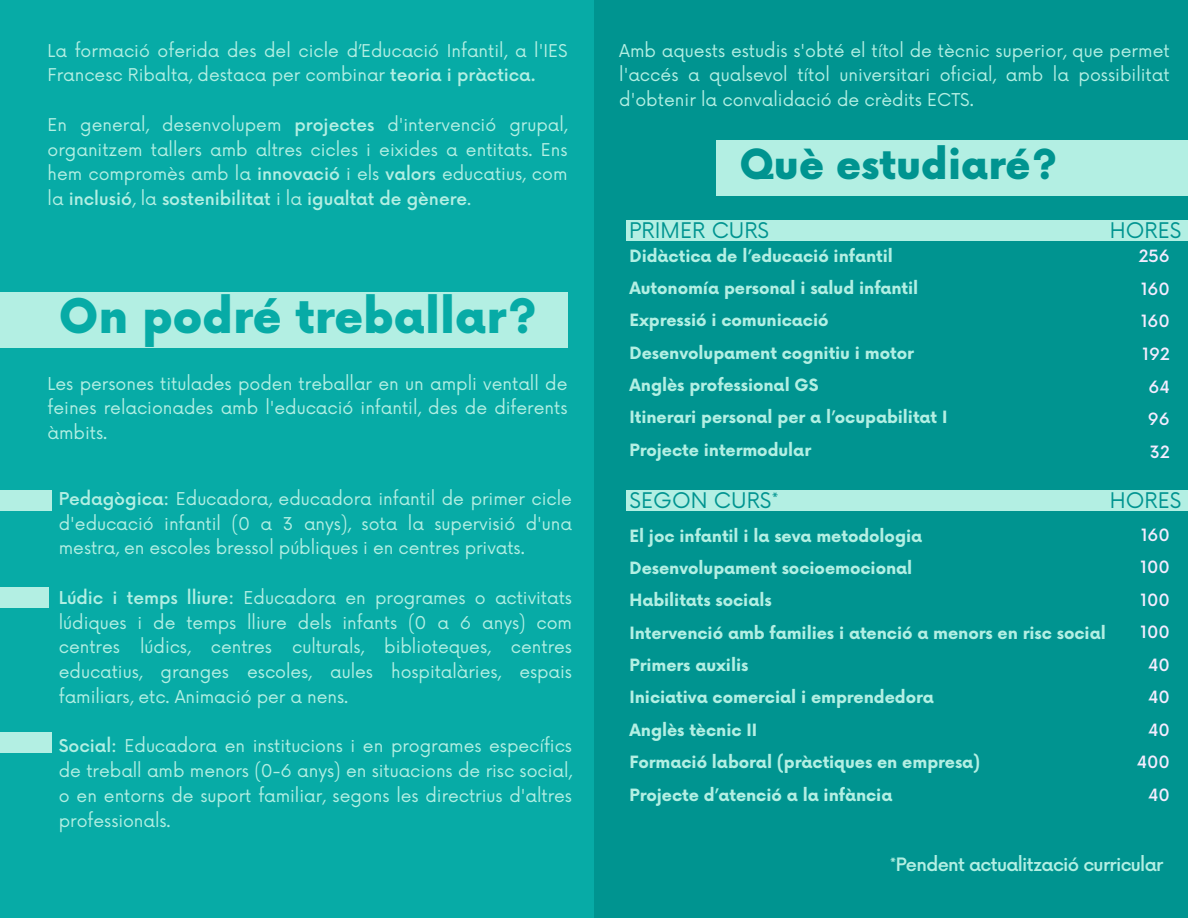
<style>
.page{position:relative;width:1188px;height:918px;background:#009490}
.page>*{position:absolute;margin:0;border:0;box-sizing:border-box;transform-origin:0 0}
.t1{font:900 46.5px "Now";color:#07aba6}
.t2{font:900 40.5px "Now";color:#009490}
.t3{font:21px "Now";color:#009490}
.t4{font:19.8px "Now";color:#009490}
.t5{font:500 18px "Now";letter-spacing:-.035em;color:#b3efe3}
.t6{font:17.25px/24.8px "Now";letter-spacing:-.005em;color:#b3efe3;text-align:justify}
.t7{font:700 16.5px/32.4px "Now";letter-spacing:-.005em;color:#b3efe3}
.t8{font:500 16.5px/32.5px "Now";letter-spacing:-.005em;color:#f3ecff;text-align:right}
.t9{font:10.5px "Now";color:#b3efe3}
.s1{font-weight:500}
</style>
<div class="page">
<div style="left:0;top:0;width:594px;height:918px;background:#07aba6"></div>
<div style="left:717px;top:140px;width:239px;height:55px;background:#b3efe3"></div>
<div style="left:626px;top:220px;width:91px;height:21px;background:#b3efe3"></div>
<div style="left:688px;top:220px;width:91px;height:21px;background:#b3efe3"></div>
<div style="left:949px;top:140px;width:239px;height:55px;background:#b3efe3"></div>
<div style="left:769px;top:220px;width:90px;height:21px;background:#b3efe3"></div>
<div style="left:853px;top:220px;width:91px;height:21px;background:#b3efe3"></div>
<div style="left:933px;top:220px;width:91px;height:21px;background:#b3efe3"></div>
<div style="left:1018px;top:220px;width:90px;height:21px;background:#b3efe3"></div>
<div style="left:1097px;top:220px;width:91px;height:21px;background:#b3efe3"></div>
<div style="left:626px;top:490px;width:91px;height:21px;background:#b3efe3"></div>
<div style="left:691px;top:490px;width:91px;height:21px;background:#b3efe3"></div>
<div style="left:771px;top:490px;width:91px;height:21px;background:#b3efe3"></div>
<div style="left:853px;top:490px;width:91px;height:21px;background:#b3efe3"></div>
<div style="left:936px;top:490px;width:91px;height:21px;background:#b3efe3"></div>
<div style="left:1018px;top:490px;width:90px;height:21px;background:#b3efe3"></div>
<div style="left:1097px;top:490px;width:91px;height:21px;background:#b3efe3"></div>
<div style="left:0;top:490px;width:52px;height:21px;background:#b3efe3"></div>
<div style="left:0;top:587px;width:49px;height:21px;background:#b3efe3"></div>
<div style="left:0;top:732px;width:52px;height:21px;background:#b3efe3"></div>
<div style="left:0;top:293px;width:239px;height:55px;background:#b3efe3"></div>
<div style="left:239px;top:293px;width:239px;height:55px;background:#b3efe3"></div>
<div style="left:328px;top:293px;width:239px;height:55px;background:#b3efe3"></div>
<p class="t6" style="left:48px;top:39px;width:521px">La formació oferida des del cicle d’Educació Infantil, a l'IES<br>Francesc Ribalta, destaca per combinar <span class="s1">teoria i pràctica.</span></p>
<p class="t6" style="left:48px;top:113px;width:521px">En general, desenvolupem <span class="s1">projectes</span> d'intervenció grupal, organitzem tallers amb altres cicles i eixides a entitats. Ens hem compromès amb la <span class="s1">innovació</span> i els <span class="s1">valors</span> educatius, com la <span class="s1">inclusió</span>, la <span class="s1">sostenibilitat</span> i la <span class="s1">igualtat de gènere</span>.</p>
<p class="t1" style="left:59px;top:291px;width:480px">On podré treballar?</p>
<h2 class="t6" style="left:48px;top:372px;width:521px">Les persones titulades poden treballar en un ampli ventall de feines relacionades amb l'educació infantil, des de diferents àmbits.</h2>
<p class="t6" style="left:59px;top:487px;width:515px"><span class="s1">Pedagògica:</span> Educadora, educadora infantil de primer cicle d'educació infantil (0 a 3 anys), sota la supervisió d'una mestra, en escoles bressol públiques i en centres privats.</p>
<h3 class="t6" style="left:59px;top:586px;width:515px"><span class="s1">Lúdic i temps lliure:</span> Educadora en programes o activitats lúdiques i de temps lliure dels infants (0 a 6 anys) com centres lúdics, centres culturals, biblioteques, centres educatius, granges escoles, aules hospitalàries, espais familiars, etc. Animació per a nens.</h3>
<p class="t6" style="left:59px;top:735px;width:515px"><span class="s1">Social:</span> Educadora en institucions i en programes específics de treball amb menors (0-6 anys) en situacions de risc social, o en entorns de suport familiar, segons les directrius d'altres professionals.</p>
<p class="t6" style="left:619px;top:39px;width:552px">Amb aquests estudis s'obté el títol de tècnic superior, que permet l'accés a qualsevol títol universitari oficial, amb la possibilitat d'obtenir la convalidació de crèdits ECTS.</p>
<p class="t2" style="left:739px;top:143px;width:320px">Què estudiaré?</p>
<p class="t3" style="left:629px;top:219px;width:141px">PRIMER CURS</p>
<p class="t7" style="left:630px;top:240px;width:319px">Didàctica de l’educació infantil<br>Autonomía personal i salud infantil<br>Expressió i comunicació<br>Desenvolupament cognitiu i motor<br>Anglès professional GS<br>Itinerari personal per a l’ocupabilitat I<br>Projecte intermodular</p>
<h4 class="t3" style="left:1110px;top:219px;width:73px">HORES</h4>
<p class="t8" style="left:1139px;top:241px;width:32px">256<br>160<br>160<br>192<br>64<br>96<br>32</p>
<p class="t4" style="left:626px;top:488px;width:265px">SEGON HORARI DE CLASSE</p>
<p class="t3" style="left:630px;top:489px;width:151px">SEGON CURS*</p>
<p class="t3" style="left:1110px;top:489px;width:73px">HORES</p>
<p class="t9" style="left:633px;top:503px;width:12px">* *</p>
<p class="t7" style="left:630px;top:520px;width:294px">El joc infantil i la seva metodologia</p>
<p class="t7" style="left:630px;top:553px;width:284px">Desenvolupament socioemocional</p>
<p class="t7" style="left:630px;top:585px;width:144px">Habilitats socials</p>
<p class="t7" style="left:630px;top:617px;width:478px">Intervenció amb families i atenció a menors en risc social</p>
<p class="t7" style="left:630px;top:650px;width:120px">Primers auxilis</p>
<p class="t7" style="left:630px;top:682px;width:306px">Iniciativa comercial i emprendedora</p>
<p class="t7" style="left:630px;top:715px;width:129px">Anglès tècnic II</p>
<p class="t7" style="left:630px;top:747px;width:352px">Formació laboral (pràctiques en empresa)</p>
<p class="t7" style="left:630px;top:779px;width:264px">Projecte d’atenció a la infància</p>
<p class="t8" style="left:1137px;top:519px;width:35px">160<br>100<br>100<br>100<br>40<br>40<br>40<br>400<br>40</p>
<h3 class="t5" style="left:890px;top:855px;width:275px">*Pendent actualització curricular</h3>
</div>
